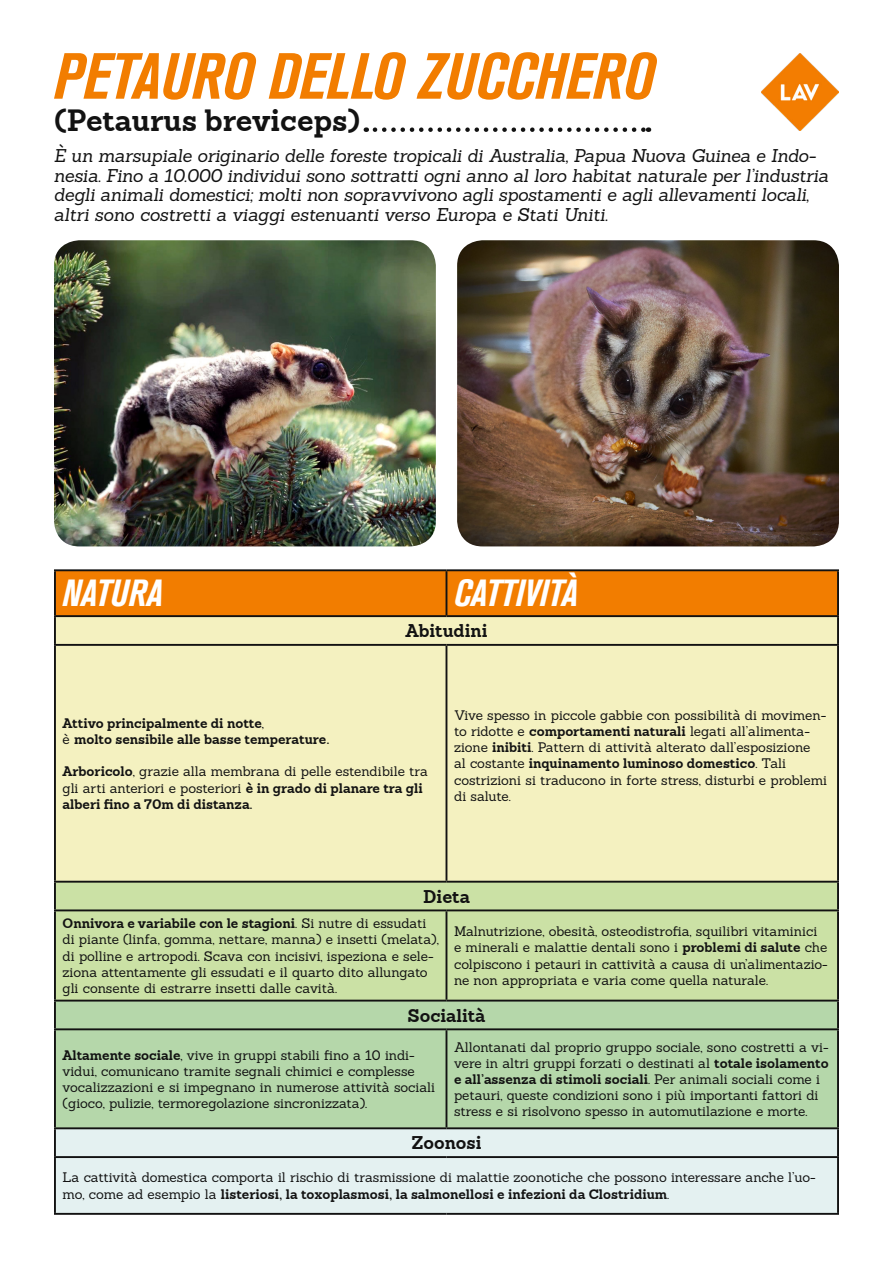
<style>
.page{position:relative;width:893px;height:1263px;background:#fff}
.page>*{position:absolute;margin:0;border:0;box-sizing:border-box;transform-origin:0 0}
.t1{font:italic 700 condensed 64.5px "Akzidenz Grotesk BQ";color:#f27d00}
.t2{font:italic 700 condensed 37.5px "Akzidenz Grotesk BQ";color:#fff}
.t3{font:700 30px "Sanchez";color:#121212}
.t4{font:italic 18px/19.5px "Sanchez";letter-spacing:-.015em;color:#121212}
.t5{font:700 18px "Sanchez";color:#121212}
.t6{font:13.5px/16.2px "Sanchez";letter-spacing:-.005em;color:#121212}
.t7{font:700 13.5px/16.2px "Sanchez";color:#121212}
.s1{font-weight:400}
.s2{font-weight:700}
</style>
<div class="page">
<img style="left:54px;top:240px;width:382px;height:306px">
<img style="left:457px;top:240px;width:382px;height:306px">
<img style="left:761px;top:53px;width:78px;height:78px">
<svg style="left:375px;top:127px;width:274px;height:5px"></svg>
<div style="left:56px;top:571px;width:781px;height:44px;background:#f27d00"></div>
<div style="left:56px;top:617px;width:781px;height:264px;background:#f4f1c0"></div>
<div style="left:446px;top:645px;width:392px;height:237px;background:#f4f1c0"></div>
<div style="left:56px;top:883px;width:781px;height:117px;background:#cbe1a5"></div>
<div style="left:56px;top:1001px;width:781px;height:126px;background:#b5d7aa"></div>
<div style="left:56px;top:1129px;width:781px;height:84px;background:#e4f1f1"></div>
<hr style="left:54px;top:569px;width:392px;height:2px;background:#121212">
<hr style="left:54px;top:571px;width:2px;height:44px;background:#121212">
<hr style="left:446px;top:569px;width:393px;height:2px;background:#121212">
<hr style="left:446px;top:571px;width:1px;height:44px;background:#121212">
<hr style="left:837px;top:571px;width:2px;height:44px;background:#121212">
<hr style="left:54px;top:615px;width:392px;height:2px;background:#121212">
<hr style="left:54px;top:617px;width:2px;height:27px;background:#121212">
<hr style="left:54px;top:644px;width:392px;height:2px;background:#121212">
<hr style="left:54px;top:646px;width:2px;height:235px;background:#121212">
<hr style="left:446px;top:646px;width:1px;height:235px;background:#121212">
<hr style="left:446px;top:615px;width:393px;height:2px;background:#121212">
<hr style="left:837px;top:617px;width:2px;height:27px;background:#121212">
<hr style="left:837px;top:646px;width:2px;height:235px;background:#121212">
<hr style="left:446px;top:644px;width:393px;height:2px;background:#121212">
<hr style="left:446px;top:881px;width:393px;height:2px;background:#121212">
<hr style="left:837px;top:883px;width:2px;height:26px;background:#121212">
<hr style="left:837px;top:911px;width:2px;height:89px;background:#121212">
<hr style="left:446px;top:909px;width:393px;height:2px;background:#121212">
<hr style="left:54px;top:883px;width:2px;height:26px;background:#121212">
<hr style="left:54px;top:911px;width:2px;height:89px;background:#121212">
<hr style="left:54px;top:881px;width:392px;height:2px;background:#121212">
<hr style="left:446px;top:911px;width:1px;height:89px;background:#121212">
<hr style="left:54px;top:909px;width:392px;height:2px;background:#121212">
<hr style="left:54px;top:1001px;width:2px;height:27px;background:#121212">
<hr style="left:54px;top:1030px;width:2px;height:97px;background:#121212">
<hr style="left:54px;top:1129px;width:2px;height:27px;background:#121212">
<hr style="left:54px;top:1158px;width:2px;height:55px;background:#121212">
<hr style="left:54px;top:1000px;width:392px;height:1px;background:#121212">
<hr style="left:446px;top:1000px;width:393px;height:1px;background:#121212">
<hr style="left:837px;top:1001px;width:2px;height:27px;background:#121212">
<hr style="left:446px;top:1030px;width:1px;height:97px;background:#121212">
<hr style="left:837px;top:1030px;width:2px;height:97px;background:#121212">
<hr style="left:837px;top:1129px;width:2px;height:27px;background:#121212">
<hr style="left:837px;top:1158px;width:2px;height:55px;background:#121212">
<hr style="left:54px;top:1028px;width:392px;height:2px;background:#121212">
<hr style="left:446px;top:1028px;width:393px;height:2px;background:#121212">
<hr style="left:54px;top:1127px;width:392px;height:2px;background:#121212">
<hr style="left:54px;top:1156px;width:392px;height:2px;background:#121212">
<hr style="left:446px;top:1156px;width:393px;height:2px;background:#121212">
<hr style="left:54px;top:1213px;width:392px;height:2px;background:#121212">
<hr style="left:446px;top:1213px;width:393px;height:2px;background:#121212">
<hr style="left:446px;top:1127px;width:393px;height:2px;background:#121212">
<h1 class="t1" style="left:54px;top:39px;width:602px">PETAURO DELLO ZUCCHERO</h1>
<h3 class="t3" style="left:54px;top:100px;width:308px">(Petaurus breviceps)</h3>
<p class="t4" style="left:54px;top:146px;width:776px">È un marsupiale originario delle foreste tropicali di Australia, Papua Nuova Guinea e Indo&shy;nesia. Fino a 10.000 individui sono sottratti ogni anno al loro habitat naturale per l’industria degli animali domestici; molti non sopravvivono agli spostamenti e agli allevamenti locali, altri sono costretti a viaggi estenuanti verso Europa e Stati Uniti.</p>
<h2 class="t2" style="left:63px;top:572px;width:102px">NATURA</h2>
<h2 class="t2" style="left:454px;top:572px;width:126px">CATTIVITÀ</h2>
<h3 class="t5" style="left:406px;top:619px;width:83px">Abitudini</h3>
<p class="t7" style="left:63px;top:715px;width:268px">Attivo principalmente di notte<span class="s1">,<br>è</span> molto sensibile alle basse temperature.</p>
<p class="t6" style="left:63px;top:763px;width:367px"><span class="s2">Arboricolo</span>, grazie alla membrana di pelle estendibile tra gli arti anteriori e posteriori <span class="s2">è in grado di planare tra gli alberi fino a 70m di distanza.</span></p>
<p class="t6" style="left:454px;top:707px;width:375px">Vive spesso in piccole gabbie con possibilità di movimen&shy;to ridotte e <span class="s2">comportamenti naturali</span> legati all’alimenta&shy;zione <span class="s2">inibiti</span>. Pattern di attività alterato dall’esposizione<br>al costante <span class="s2">inquinamento luminoso domestico</span>. Tali costrizioni si traducono in forte stress, disturbi e problemi di salute.</p>
<h3 class="t5" style="left:423px;top:884px;width:48px">Dieta</h3>
<p class="t6" style="left:63px;top:915px;width:378px"><span class="s2">Onnivora e variabile con le stagioni</span>. Si nutre di essudati di piante (linfa, gomma, nettare, manna) e insetti (melata), di polline e artropodi. Scava con incisivi, ispeziona e sele&shy;ziona attentamente gli essudati e il quarto dito allungato gli consente di estrarre insetti dalle cavità.</p>
<p class="t6" style="left:454px;top:923px;width:375px">Malnutrizione, obesità, osteodistrofia, squilibri vitaminici e minerali e malattie dentali sono i <span class="s2">problemi di salute</span> che colpiscono i petauri in cattività a causa di un’alimentazio&shy;ne non appropriata e varia come quella naturale.</p>
<h3 class="t5" style="left:408px;top:1003px;width:79px">Socialità</h3>
<p class="t6" style="left:63px;top:1046px;width:374px"><span class="s2">Altamente sociale</span>, vive in gruppi stabili fino a 10 indi&shy;vidui, comunicano tramite segnali chimici e complesse vocalizzazioni e si impegnano in numerose attività sociali (gioco, pulizie, termoregolazione sincronizzata).</p>
<p class="t6" style="left:454px;top:1038px;width:376px">Allontanati dal proprio gruppo sociale, sono costretti a vi&shy;vere in altri gruppi forzati o destinati al <span class="s2">totale isolamento e all’assenza di stimoli sociali</span>. Per animali sociali come i petauri, queste condizioni sono i più importanti fattori di stress e si risolvono spesso in automutilazione e morte.</p>
<h3 class="t5" style="left:411px;top:1131px;width:72px">Zoonosi</h3>
<p class="t6" style="left:63px;top:1169px;width:755px">La cattività domestica comporta il rischio di trasmissione di malattie zoonotiche che possono interessare anche l’uo&shy;mo, come ad esempio la <span class="s2">listeriosi, la toxoplasmosi, la salmonellosi e infezioni da Clostridium</span>.</p>
</div>
